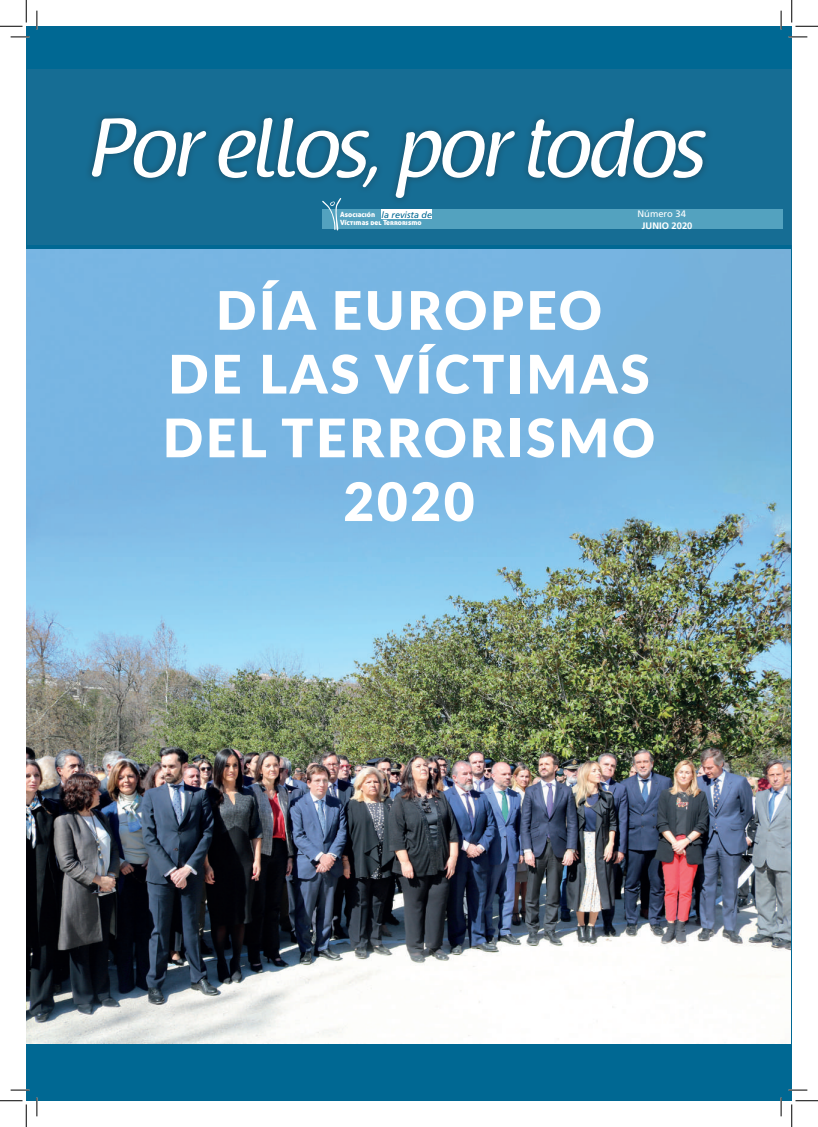
<style>
.page{position:relative;width:818px;height:1127px;background:#fff}
.page>*{position:absolute;margin:0;border:0;box-sizing:border-box;transform-origin:0 0}
.t1{font:900 53.12px/63.8px "Lato";letter-spacing:.05em;color:#fff;text-align:center}
.t2{font:700 9.38px "Frutiger LT Std";color:#fff}
.t3{font:9.38px "Frutiger LT Std";color:#fff}
.t4{font:italic 9px "Frutiger LT Std";color:#006893}
.t5{font:7.12px "Aller Display";color:#fff}
.s1{font-family:"Aller Display";font-style:normal;font-size:7.12px;color:#fff}
</style>
<div class="page">
<div style="left:26px;top:26px;width:766px;height:1074px;background:#006893"></div>
<div style="left:27px;top:69px;width:765px;height:176px;background:#166d94"></div>
<svg style="left:91px;top:117px;width:615px;height:81px"></svg>
<div style="left:322px;top:210px;width:461px;height:19px;background:#53a2bf"></div>
<div style="left:381px;top:209px;width:51px;height:10px;background:#fff"></div>
<svg style="left:322px;top:198px;width:19px;height:32px"></svg>
<img style="left:26px;top:250px;width:765px;height:793px">
<svg style="left:11px;top:36px;width:18px;height:2px"></svg>
<svg style="left:788px;top:36px;width:19px;height:2px"></svg>
<svg style="left:11px;top:1089px;width:18px;height:1px"></svg>
<svg style="left:788px;top:1089px;width:19px;height:1px"></svg>
<svg style="left:36px;top:11px;width:2px;height:18px"></svg>
<svg style="left:36px;top:1097px;width:2px;height:18px"></svg>
<svg style="left:780px;top:11px;width:2px;height:18px"></svg>
<svg style="left:780px;top:1097px;width:2px;height:18px"></svg>
<svg style="left:0;top:0;width:27px;height:27px"></svg>
<svg style="left:0;top:1100px;width:27px;height:26px"></svg>
<svg style="left:791px;top:0;width:27px;height:27px"></svg>
<svg style="left:791px;top:1100px;width:27px;height:26px"></svg>
<p class="t4" style="left:340px;top:209px;width:93px"><span class="s1">Asociación</span> la revista de</p>
<p class="t5" style="left:340px;top:218px;width:83px">Víctimas del Terrorismo</p>
<p class="t3" style="left:637px;top:208px;width:50px">Número 34</p>
<p class="t2" style="left:642px;top:220px;width:52px">JUNIO 2020</p>
<p class="t1" style="left:163px;top:276px;width:494px">DÍA EUROPEO<br>DE LAS VÍCTIMAS<br>DEL TERRORISMO<br>2020</p>
</div>
